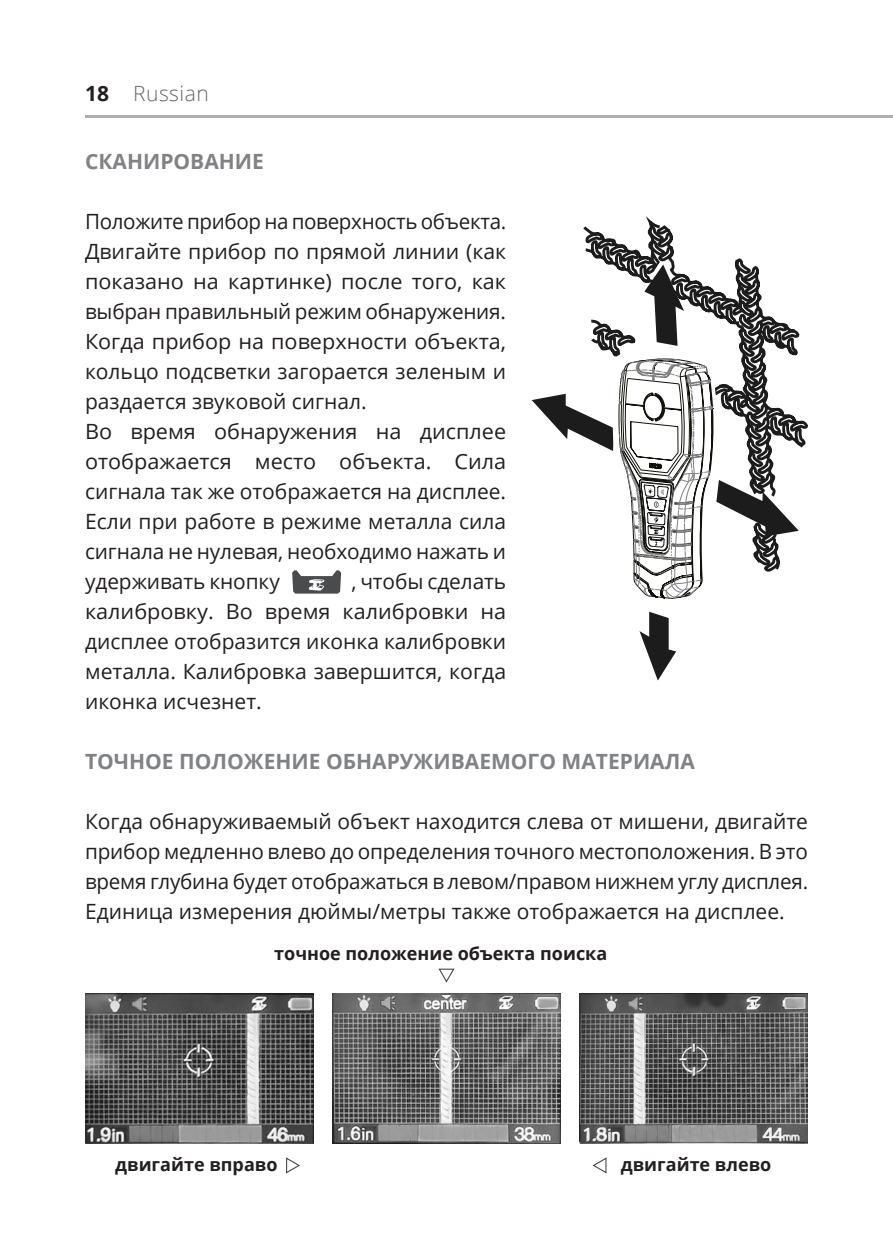
<style>
.page{position:relative;width:893px;height:1259px;background:#fff}
.page>*{position:absolute;margin:0;border:0;box-sizing:border-box;transform-origin:0 0}
.Стиль_абзаца_1{font:21px/30px "Open Sans";color:#231f20;text-align:justify}
.Стиль_абзаца_1-2{font:700 21px "Open Sans";color:#808285}
.t1{font:300 21px "Open Sans";letter-spacing:.025em;color:#656568}
.t2{font:700 18px "Open Sans";color:#231f20}
.s1{font-weight:700;color:#231f20}
</style>
<div class="page">
<hr style="left:85px;top:115px;width:808px;height:3px;background:#aeafb3">
<svg style="left:583px;top:222px;width:225px;height:226px"></svg>
<svg style="left:639px;top:612px;width:37px;height:68px"></svg>
<svg style="left:532px;top:264px;width:267px;height:335px"></svg>
<svg style="left:292px;top:570px;width:49px;height:23px"></svg>
<img style="left:85px;top:993px;width:201px;height:151px">
<img style="left:607px;top:993px;width:201px;height:151px">
<svg style="left:286px;top:968px;width:321px;height:206px"></svg>
<p class="t1" style="left:85px;top:79px;width:125px"><span class="s1">18</span> Russian</p>
<p class="Стиль_абзаца_1-2" style="left:85px;top:147px;width:180px">СКАНИРОВАНИЕ</p>
<p class="Стиль_абзаца_1" style="left:85px;top:206px;width:423px">Положите прибор на поверхность объекта.<br>Двигайте прибор по прямой линии (как показано на картинке) после того, как выбран правильный режим обнаружения.</p>
<p class="Стиль_абзаца_1" style="left:85px;top:326px;width:423px">Когда прибор на поверхности объекта, кольцо подсветки загорается зеленым и раздается звуковой сигнал.</p>
<p class="Стиль_абзаца_1" style="left:85px;top:416px;width:423px">Во время обнаружения на дисплее отображается место объекта. Сила сигнала так же отображается на дисплее.<br>Если при работе в режиме металла сила сигнала не нулевая, необходимо нажать и удерживать кнопку</p>
<p class="Стиль_абзаца_1" style="left:85px;top:566px;width:423px;text-indent:266px">, чтобы сделать калибровку. Во время калибровки на дисплее отобразится иконка калибровки металла. Калибровка завершится, когда иконка исчезнет.</p>
<p class="Стиль_абзаца_1-2" style="left:85px;top:747px;width:611px">ТОЧНОЕ ПОЛОЖЕНИЕ ОБНАРУЖИВАЕМОГО МАТЕРИАЛА</p>
<p class="Стиль_абзаца_1" style="left:85px;top:806px;width:725px">Когда обнаруживаемый объект находится слева от мишени, двигайте прибор медленно влево до определения точного местоположения. В это время глубина будет отображаться в левом/правом нижнем углу дисплея.<br>Единица измерения дюймы/метры также отображается на дисплее.</p>
<p class="t2" style="left:274px;top:940px;width:334px">точное положение объекта поиска</p>
<p class="t2" style="left:115px;top:1151px;width:164px">двигайте вправо</p>
<p class="t2" style="left:621px;top:1151px;width:152px">двигайте влево</p>
</div>
